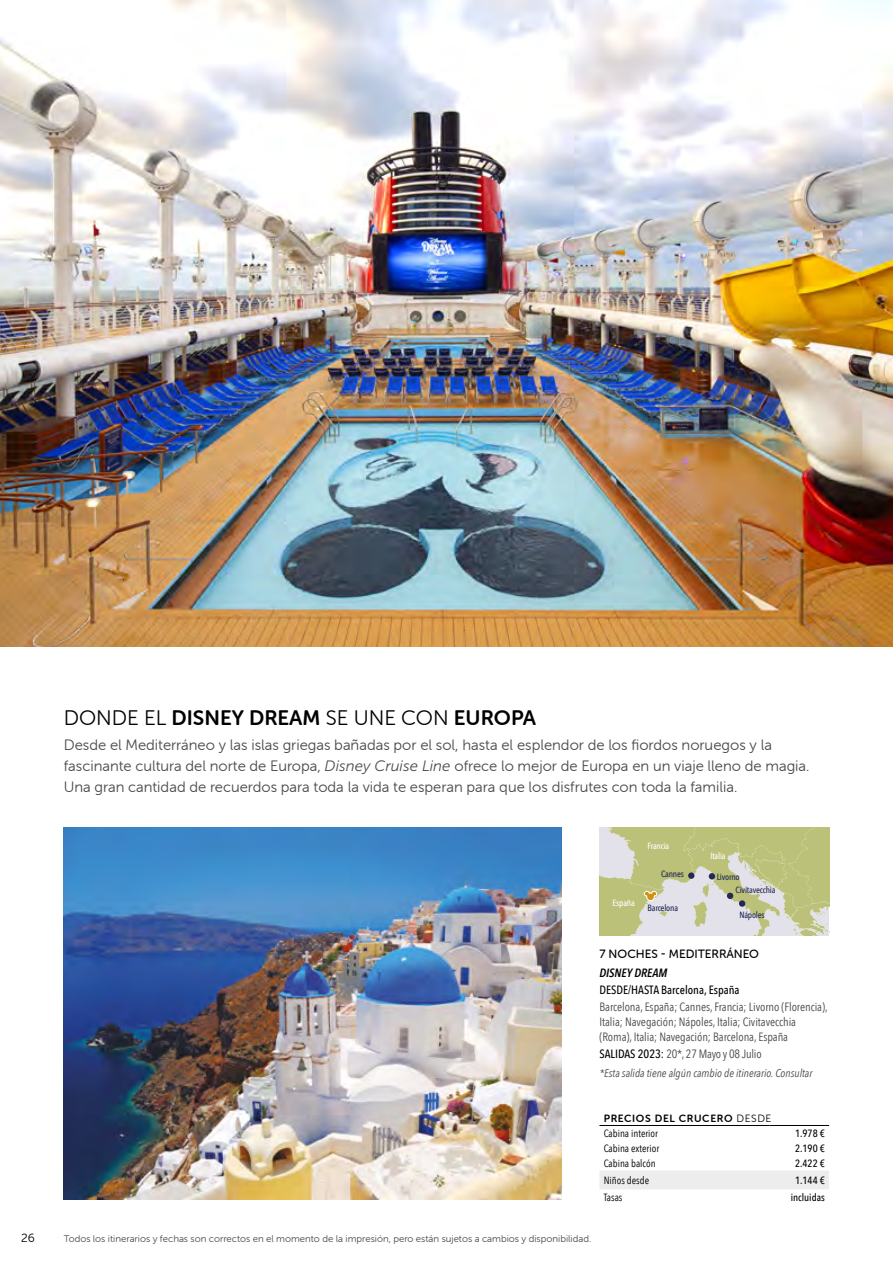
<style>
.page{position:relative;width:893px;height:1263px;background:#fff}
.page>*{position:absolute;margin:0;border:0;box-sizing:border-box;transform-origin:0 0}
.t1{font:21px "Museo Sans Rounded 700";color:#000}
.t2{font:15px/21px "Museo Sans Rounded 300";color:#4a4a49}
.t3{font:12px/15px "Avenir Next Condensed";letter-spacing:-.005em;color:#4a4a49}
.t4{font:500 12px "Avenir Next Condensed";color:#000}
.t5{font:12px "Museo Sans Rounded 500";color:#000}
.t6{font:italic 600 12px "Avenir Next Condensed";color:#000}
.t7{font:12px "Museo Sans Rounded 300";color:#000}
.t8{font:italic 11.25px "Avenir Next Condensed";color:#4a4a49}
.t9{font:10.5px "Avenir Next Condensed";color:#000}
.t10{font:500 10.5px "Avenir Next Condensed";color:#000}
.t11{font:10.5px "Museo Sans Rounded 700";letter-spacing:.06em;color:#000}
.t12{font:9.75px "Museo Sans Rounded 300";color:#4a4a49}
.t13{font:500 9px "Avenir Next Condensed";letter-spacing:-.02em;color:#242853}
.t14{font:500 9px "Avenir Next Condensed";letter-spacing:-.02em;color:#fff}
.s1{font-family:"Museo Sans Rounded 300"}
.s2{font-family:"Museo Sans 300";font-style:italic}
.s3{font-weight:500;color:#000}
</style>
<div class="page">
<img style="left:0;top:0;width:893px;height:647px">
<img style="left:64px;top:827px;width:497px;height:372px">
<svg style="left:599px;top:827px;width:231px;height:108px;background:#c8cba0"></svg>
<div style="left:600px;top:1171px;width:229px;height:18px;background:#ededed"></div>
<hr style="left:599px;top:1125px;width:170px;height:1px;background:#000">
<hr style="left:769px;top:1125px;width:60px;height:1px;background:#000">
<p class="t7" style="left:21px;top:1231px;width:15px">26</p>
<h1 class="t1" style="left:64px;top:706px;width:474px"><span class="s1">DONDE EL</span> DISNEY DREAM <span class="s1">SE UNE CON</span> EUROPA</h1>
<p class="t2" style="left:64px;top:734px;width:747px">Desde el Mediterráneo y las islas griegas bañadas por el sol, hasta el esplendor de los fiordos noruegos y la fascinante cultura del norte de Europa, <span class="s2">Disney Cruise Line</span> ofrece lo mejor de Europa en un viaje lleno de magia.<br>Una gran cantidad de recuerdos para toda la vida te esperan para que los disfrutes con toda la familia.</p>
<p class="t14" style="left:612px;top:897px;width:24px">España</p>
<p class="t14" style="left:647px;top:840px;width:23px">Francia</p>
<p class="t13" style="left:661px;top:868px;width:24px">Cannes</p>
<p class="t13" style="left:647px;top:903px;width:32px">Barcelona</p>
<p class="t14" style="left:710px;top:850px;width:17px">Italia</p>
<p class="t13" style="left:717px;top:871px;width:25px">Livorno</p>
<p class="t13" style="left:735px;top:884px;width:41px">Civitavecchia</p>
<p class="t13" style="left:739px;top:909px;width:27px">Nápoles</p>
<p class="t5" style="left:599px;top:947px;width:161px">7 NOCHES - MEDITERRÁNEO</p>
<p class="t6" style="left:599px;top:965px;width:69px">DISNEY DREAM</p>
<p class="t4" style="left:599px;top:982px;width:142px">DESDE/HASTA Barcelona, España</p>
<p class="t3" style="left:599px;top:999px;width:230px">Barcelona, España; Cannes, Francia; Livorno (Florencia),<br>Italia; Navegación; Nápoles, Italia; Civitavecchia (Roma), Italia; Navegación; Barcelona, España</p>
<p class="t3" style="left:599px;top:1046px;width:164px"><span class="s3">SALIDAS 2023:</span> 20*, 27 Mayo y 08 Julio</p>
<p class="t8" style="left:599px;top:1066px;width:214px">*Esta salida tiene algún cambio de itinerario. Consultar</p>
<p class="t11" style="left:604px;top:1112px;width:169px">PRECIOS DEL CRUCERO <span class="s1">DESDE</span></p>
<p class="t9" style="left:604px;top:1124px;width:56px">Cabina interior</p>
<p class="t10" style="left:795px;top:1127px;width:31px">1.978 €</p>
<p class="t9" style="left:604px;top:1139px;width:57px">Cabina exterior</p>
<p class="t10" style="left:795px;top:1142px;width:31px">2.190 €</p>
<p class="t9" style="left:604px;top:1154px;width:53px">Cabina balcón</p>
<p class="t10" style="left:795px;top:1157px;width:31px">2.422 €</p>
<p class="t9" style="left:604px;top:1171px;width:47px">Niños desde</p>
<p class="t10" style="left:795px;top:1174px;width:31px">1.144 €</p>
<p class="t9" style="left:604px;top:1188px;width:20px">Tasas</p>
<p class="t10" style="left:791px;top:1191px;width:36px">incluidas</p>
<p class="t12" style="left:64px;top:1233px;width:529px">Todos los itinerarios y fechas son correctos en el momento de la impresión, pero están sujetos a cambios y disponibilidad.</p>
</div>
